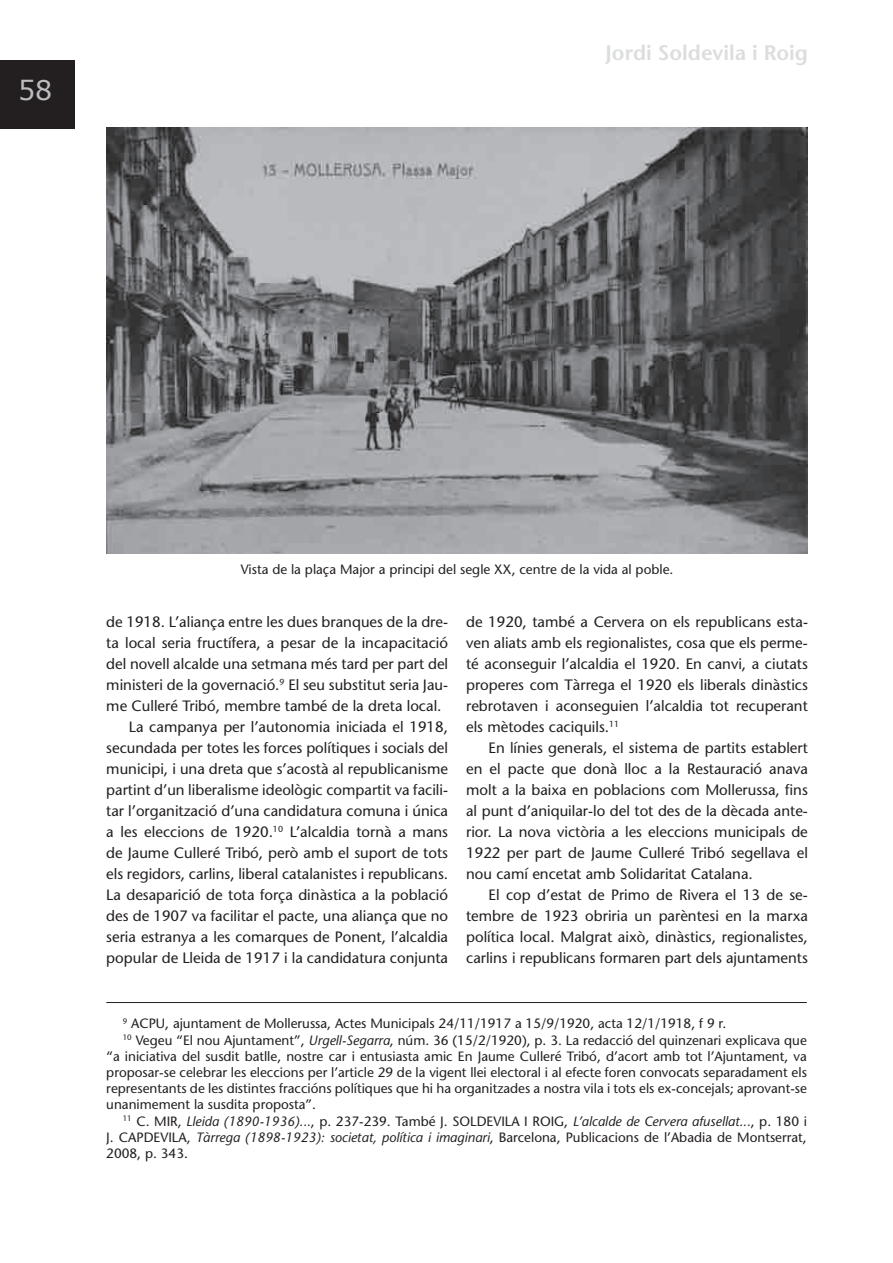
<style>
.page{position:relative;width:893px;height:1263px;background:#fff}
.page>*{position:absolute;margin:0;border:0;box-sizing:border-box;transform-origin:0 0}
.t1{font:27px "Verdana";color:#bcbdc0}
.t2{font:600 21px "Stone Sans";color:#dcdddf}
.t3{font:15px/21px "Stone Sans";color:#231f20;text-align:justify}
.t4{font:13.5px "Stone Sans";color:#231f20}
.t5{font:italic 13.5px "Stone Sans";color:#231f20}
.s1{font-style:italic}
.s2{font-style:normal}
</style>
<div class="page">
<div style="left:0;top:61px;width:75px;height:68px;background:#231f20"></div>
<img style="left:106px;top:128px;width:702px;height:426px">
<hr style="left:106px;top:1002px;width:701px;height:1px;background:#231f20">
<h1 class="t1" style="left:18px;top:72px;width:36px">58</h1>
<h2 class="t2" style="left:605px;top:40px;width:204px">Jordi Soldevila i Roig</h2>
<p class="t4" style="left:241px;top:561px;width:434px">Vista de la plaça Major a principi del segle XX, centre de la vida al poble.</p>
<p class="t3" style="left:106px;top:611px;width:343px">de 1918. L’aliança entre les dues branques de la dre-</p>
<p class="t3" style="left:106px;top:632px;width:343px">ta local seria fructífera, a pesar de la incapacitació</p>
<p class="t3" style="left:106px;top:653px;width:343px">del novell alcalde una setmana més tard per part del</p>
<p class="t3" style="left:106px;top:674px;width:343px">ministeri de la governació.<sup>9</sup> El seu substitut seria Jau-</p>
<p class="t3" style="left:106px;top:695px;width:337px">me Culleré Tribó, membre també de la dreta local.</p>
<p class="t3" style="left:129px;top:716px;width:321px">La campanya per l’autonomia iniciada el 1918,</p>
<p class="t3" style="left:106px;top:737px;width:343px">secundada per totes les forces polítiques i socials del</p>
<p class="t3" style="left:106px;top:758px;width:343px">municipi, i una dreta que s’acostà al republicanisme</p>
<p class="t3" style="left:106px;top:779px;width:343px">partint d’un liberalisme ideològic compartit va facili-</p>
<p class="t3" style="left:106px;top:800px;width:343px">tar l’organització d’una candidatura comuna i única</p>
<p class="t3" style="left:106px;top:821px;width:343px">a les eleccions de 1920.<sup>10</sup> L’alcaldia tornà a mans</p>
<p class="t3" style="left:106px;top:842px;width:343px">de Jaume Culleré Tribó, però amb el suport de tots</p>
<p class="t3" style="left:106px;top:863px;width:343px">els regidors, carlins, liberal catalanistes i republicans.</p>
<p class="t3" style="left:106px;top:884px;width:343px">La desaparició de tota força dinàstica a la població</p>
<p class="t3" style="left:106px;top:905px;width:343px">des de 1907 va facilitar el pacte, una aliança que no</p>
<p class="t3" style="left:106px;top:926px;width:343px">seria estranya a les comarques de Ponent, l’alcaldia</p>
<p class="t3" style="left:106px;top:947px;width:343px">popular de Lleida de 1917 i la candidatura conjunta</p>
<p class="t3" style="left:466px;top:611px;width:343px">de 1920, també a Cervera on els republicans esta&shy;ven aliats amb els regionalistes, cosa que els perme&shy;té aconseguir l’alcaldia el 1920. En canvi, a ciutats properes com Tàrrega el 1920 els liberals dinàstics rebrotaven i aconseguien l’alcaldia tot recuperant els mètodes caciquils.<sup>11</sup></p>
<p class="t3" style="left:466px;top:737px;width:343px;text-indent:22px">En línies generals, el sistema de partits establert en el pacte que donà lloc a la Restauració anava molt a la baixa en poblacions com Mollerussa, fins al punt d’aniquilar-lo del tot des de la dècada ante&shy;rior. La nova victòria a les eleccions municipals de 1922 per part de Jaume Culleré Tribó segellava el nou camí encetat amb Solidaritat Catalana.</p>
<p class="t3" style="left:466px;top:884px;width:343px;text-indent:22px">El cop d’estat de Primo de Rivera el 13 de se&shy;tembre de 1923 obriria un parèntesi en la marxa política local. Malgrat això, dinàstics, regionalistes, carlins i republicans formaren part dels ajuntaments</p>
<p class="t4" style="left:123px;top:1016px;width:605px"><sup>9</sup> ACPU, ajuntament de Mollerussa, Actes Municipals 24/11/1917 a 15/9/1920, acta 12/1/1918, f 9 r.</p>
<p class="t4" style="left:123px;top:1032px;width:686px"><sup>10</sup> Vegeu “El nou Ajuntament”, <span class="s1">Urgell-Segarra</span>, núm. 36 (15/2/1920), p. 3. La redacció del quinzenari explicava que</p>
<p class="t4" style="left:106px;top:1048px;width:702px">“a iniciativa del susdit batlle, nostre car i entusiasta amic En Jaume Culleré Tribó, d’acort amb tot l’Ajuntament, va</p>
<p class="t4" style="left:106px;top:1064px;width:702px">proposar-se celebrar les eleccions per l’article 29 de la vigent llei electoral i al efecte foren convocats separadament els</p>
<p class="t4" style="left:106px;top:1080px;width:702px">representants de les distintes fraccións polítiques que hi ha organitzades a nostra vila i tots els ex-concejals; aprovant-se</p>
<p class="t4" style="left:106px;top:1097px;width:211px">unanimement la susdita proposta”.</p>
<p class="t5" style="left:123px;top:1113px;width:686px"><sup>11</sup> <span class="s2">C. MIR,</span> Lleida (1890-1936)...<span class="s2">, p. 237-239. També J. SOLDEVILA I ROIG,</span> L’alcalde de Cervera afusellat...<span class="s2">, p. 180 i</span></p>
<p class="t4" style="left:106px;top:1129px;width:702px">J. CAPDEVILA, <span class="s1">Tàrrega (1898-1923): societat, política i imaginari</span>, Barcelona, Publicacions de l’Abadia de Montserrat,</p>
<p class="t4" style="left:106px;top:1145px;width:83px">2008, p. 343.</p>
</div>
